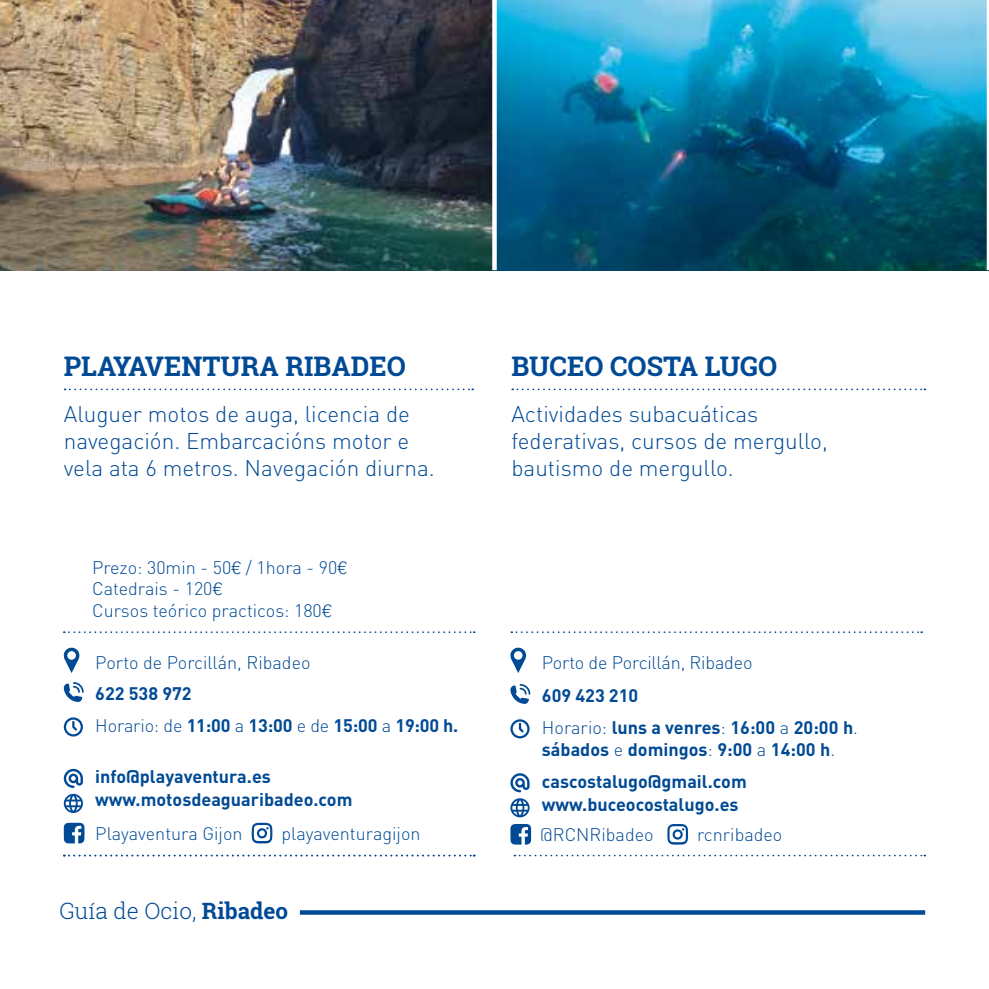
<style>
.page{position:relative;width:989px;height:989px;background:#fff}
.page>*{position:absolute;margin:0;border:0;box-sizing:border-box;transform-origin:0 0}
.t1{font:700 27px "Roboto Slab";color:#004a95}
.t2{font:300 22.5px/27px "DIN";color:#004a95}
.t3{font:300 22.5px "Roboto Slab";color:#004a95}
.t4{font:700 18px/32.4px "DIN";color:#004a95}
.t5{font:300 18px/21.6px "DIN";color:#004a95}
.s1{font-family:"Helvetica"}
.s2{font-weight:300}
.s3{font-weight:700}
</style>
<div class="page">
<svg style="left:300px;top:910px;width:625px;height:4px;background:#0f549b"></svg>
<svg style="left:65px;top:388px;width:408px;height:2px"></svg>
<svg style="left:512px;top:388px;width:413px;height:2px"></svg>
<img style="left:0;top:0;width:492px;height:270px">
<svg style="left:497px;top:0;width:489px;height:270px;background:#127397"></svg>
<svg style="left:64px;top:647px;width:15px;height:26px"></svg>
<svg style="left:64px;top:682px;width:20px;height:20px"></svg>
<svg style="left:63px;top:717px;width:20px;height:20px"></svg>
<svg style="left:64px;top:769px;width:19px;height:19px"></svg>
<svg style="left:64px;top:794px;width:19px;height:19px"></svg>
<svg style="left:64px;top:822px;width:20px;height:21px"></svg>
<svg style="left:252px;top:822px;width:20px;height:21px"></svg>
<svg style="left:64px;top:631px;width:410px;height:2px"></svg>
<svg style="left:64px;top:854px;width:410px;height:2px"></svg>
<svg style="left:510px;top:647px;width:16px;height:26px"></svg>
<svg style="left:510px;top:684px;width:20px;height:20px"></svg>
<svg style="left:510px;top:719px;width:20px;height:20px"></svg>
<svg style="left:510px;top:773px;width:19px;height:19px"></svg>
<svg style="left:510px;top:798px;width:19px;height:19px"></svg>
<svg style="left:510px;top:824px;width:21px;height:20px"></svg>
<svg style="left:667px;top:824px;width:21px;height:20px"></svg>
<svg style="left:511px;top:631px;width:411px;height:2px"></svg>
<svg style="left:514px;top:854px;width:411px;height:2px"></svg>
<h1 class="t1" style="left:64px;top:347px;width:343px">PLAYAVENTURA RIBADEO</h1>
<p class="t2" style="left:64px;top:400px;width:372px">Aluguer motos de auga, licencia de navegación. Embarcacións motor e vela ata 6 metros. Navegación diurna.</p>
<p class="t5" style="left:92px;top:556px;width:257px">Prezo: 30min - 50<span class="s1">€</span> / 1hora - 90<span class="s1">€<br></span>Catedrais - 120<span class="s1">€<br></span>Cursos teórico practicos: 180<span class="s1">€</span></p>
<p class="t5" style="left:95px;top:651px;width:217px">Porto de Porcillán, Ribadeo</p>
<p class="t4" style="left:95px;top:676px;width:364px">622 538 972<br><span class="s2">Horario: de</span> 11:00 <span class="s2">a</span> 13:00 <span class="s2">e de</span> 15:00 <span class="s2">a</span> 19:00 h.</p>
<p class="t4" style="left:95px;top:765px;width:259px;line-height:22.7px">info@playaventura.es www.motosdeaguaribadeo.com</p>
<p class="t5" style="left:95px;top:822px;width:149px">Playaventura Gijon</p>
<p class="t5" style="left:281px;top:822px;width:140px">playaventuragijon</p>
<p class="t3" style="left:59px;top:895px;width:230px">Guía de Ocio, <span class="s3">Ribadeo</span></p>
<h1 class="t1" style="left:511px;top:347px;width:267px">BUCEO COSTA LUGO</h1>
<p class="t2" style="left:511px;top:400px;width:318px">Actividades subacuáticas federativas, cursos de mergullo, bautismo de mergullo.</p>
<p class="t5" style="left:542px;top:651px;width:212px">Porto de Porcillán, Ribadeo</p>
<p class="t4" style="left:542px;top:678px;width:317px">609 423 210<br><span class="s2">Horario:</span> luns a venres<span class="s2">:</span> 16:00 <span class="s2">a</span> 20:00 h<span class="s2">.</span></p>
<p class="t4" style="left:542px;top:732px;width:295px">sábados <span class="s2">e</span> domingos<span class="s2">:</span> 9:00 <span class="s2">a</span> 14:00 h<span class="s2">. </span>cascostalugo@gmail.com</p>
<p class="t4" style="left:542px;top:787px;width:198px">www.buceocostalugo.es</p>
<p class="t5" style="left:540px;top:823px;width:115px">@RCNRibadeo</p>
<p class="t5" style="left:697px;top:823px;width:87px">rcnribadeo</p>
</div>
